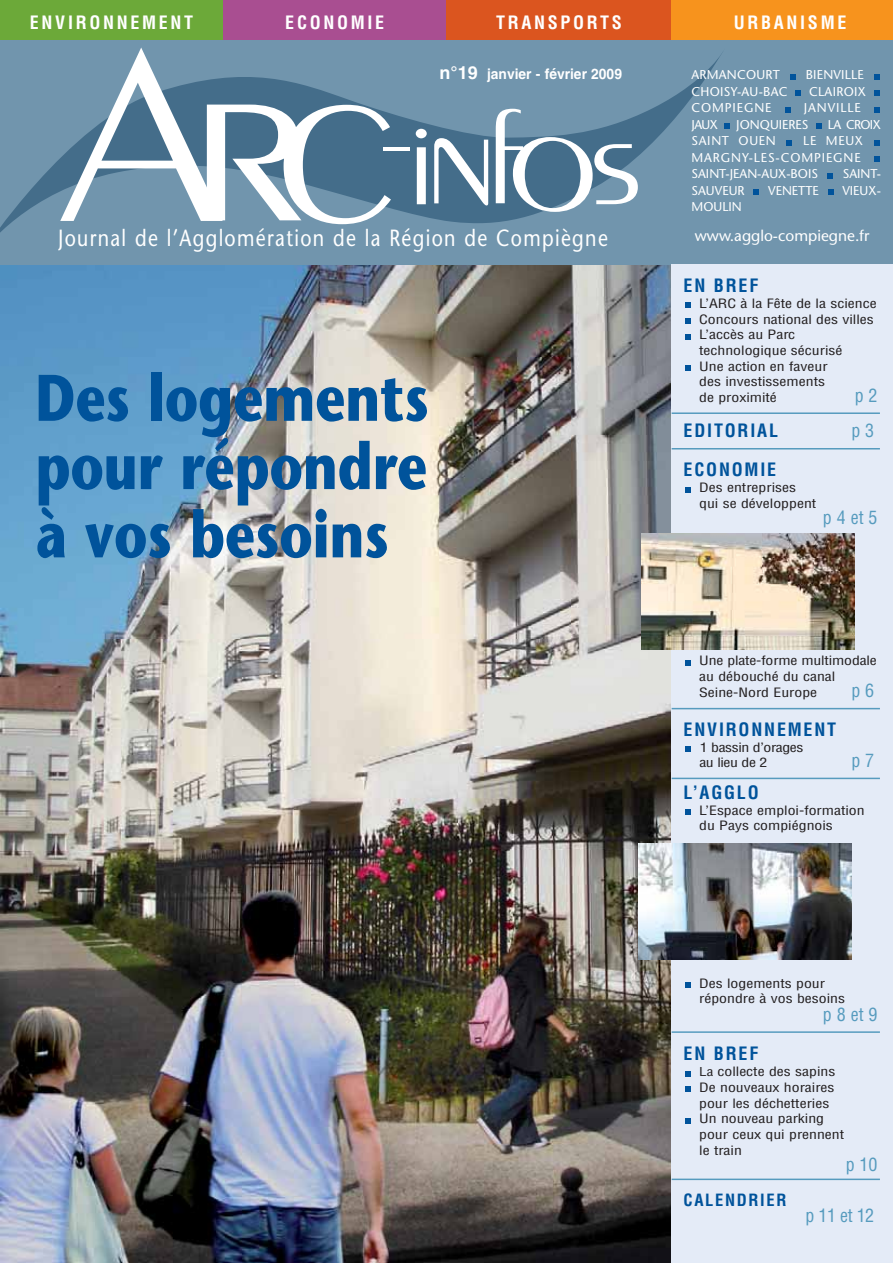
<style>
.page{position:relative;width:893px;height:1263px;background:#fff}
.page>*{position:absolute;margin:0;border:0;box-sizing:border-box;transform-origin:0 0}
.t1{font:700 65.7px/68.2px "Stone Sans";color:#00539b;text-align:justify;scale:.8 1}
.t2{font:23.4px "Stone Sans";letter-spacing:.07em;color:#fff;scale:.83 1}
.t3{font:700 condensed 18px "Helvetica";letter-spacing:.1em;color:#00539b}
.t4{font:700 condensed 18px "Helvetica";letter-spacing:.15em;color:#fff}
.t5{font:condensed 18px "Helvetica";letter-spacing:.135em;color:#569bbe}
.t6{font:700 18px "Helvetica";color:#fff}
.t7{font:700 condensed 16.5px "Helvetica";letter-spacing:.1em;color:#00539b}
.t8{font:15.45px "Stone Sans";color:#fff}
.t9{font:700 14.55px "Helvetica";color:#fff;scale:.95 1}
.t10{font:12.75px "Stone Sans";letter-spacing:.015em;color:#fff}
.t11{font:12.75px/16.5px "Stone Sans";letter-spacing:.05em;color:#fff}
.t12{font:12.75px "Stone Sans";letter-spacing:.07em;color:#fff}
.t13{font:condensed 12.6px/15.8px "Helvetica";color:#231f20;scale:1.25 1}
.t14{font:condensed 12.6px/15.8px "Helvetica";letter-spacing:-.025em;color:#231f20;scale:1.25 1}
.s1{font-size:12px}
</style>
<div class="page">
<img style="left:1px;top:264px;width:671px;height:999px">
<div style="left:0;top:40px;width:893px;height:224px;background:#7195ad"></div>
<svg style="left:0;top:53px;width:725px;height:180px"></svg>
<svg style="left:60px;top:48px;width:331px;height:176px"></svg>
<svg style="left:416px;top:129px;width:11px;height:75px"></svg>
<svg style="left:434px;top:138px;width:54px;height:67px;background:#839eb1"></svg>
<svg style="left:496px;top:109px;width:142px;height:103px"></svg>
<hr style="left:383px;top:147px;width:27px;height:4px;background:#fff">
<div style="left:0;top:0;width:223px;height:40px;background:#6ca939"></div>
<div style="left:223px;top:0;width:223px;height:40px;background:#a94e91"></div>
<div style="left:446px;top:0;width:226px;height:40px;background:#db551f"></div>
<div style="left:672px;top:0;width:221px;height:40px;background:#f7931d"></div>
<svg style="left:724px;top:124px;width:6px;height:5px"></svg>
<svg style="left:874px;top:74px;width:5px;height:5px"></svg>
<svg style="left:828px;top:190px;width:5px;height:5px"></svg>
<svg style="left:816px;top:124px;width:5px;height:5px"></svg>
<svg style="left:796px;top:91px;width:5px;height:5px"></svg>
<svg style="left:828px;top:173px;width:5px;height:5px"></svg>
<svg style="left:753px;top:190px;width:6px;height:5px"></svg>
<svg style="left:874px;top:157px;width:5px;height:5px"></svg>
<svg style="left:874px;top:140px;width:5px;height:5px"></svg>
<svg style="left:787px;top:140px;width:5px;height:5px"></svg>
<svg style="left:874px;top:107px;width:5px;height:5px"></svg>
<svg style="left:785px;top:107px;width:5px;height:5px"></svg>
<svg style="left:874px;top:91px;width:5px;height:5px"></svg>
<svg style="left:790px;top:74px;width:5px;height:5px"></svg>
<div style="left:672px;top:265px;width:221px;height:998px;background:#e4ebf7"></div>
<svg style="left:685px;top:660px;width:5px;height:5px"></svg>
<svg style="left:685px;top:318px;width:5px;height:6px"></svg>
<svg style="left:685px;top:1118px;width:5px;height:5px"></svg>
<svg style="left:685px;top:1087px;width:5px;height:5px"></svg>
<svg style="left:685px;top:982px;width:5px;height:6px"></svg>
<svg style="left:685px;top:365px;width:5px;height:6px"></svg>
<svg style="left:685px;top:334px;width:5px;height:5px"></svg>
<svg style="left:685px;top:1071px;width:5px;height:5px"></svg>
<svg style="left:685px;top:303px;width:5px;height:5px"></svg>
<svg style="left:685px;top:809px;width:5px;height:6px"></svg>
<svg style="left:685px;top:746px;width:5px;height:6px"></svg>
<svg style="left:685px;top:487px;width:5px;height:5px"></svg>
<hr style="left:672px;top:778px;width:208px;height:1px;background:#569bbe">
<hr style="left:672px;top:448px;width:208px;height:2px;background:#569bbe">
<hr style="left:672px;top:412px;width:208px;height:2px;background:#569bbe">
<hr style="left:672px;top:1179px;width:208px;height:1px;background:#569bbe">
<img style="left:642px;top:533px;width:212px;height:116px">
<img style="left:639px;top:843px;width:212px;height:116px">
<hr style="left:672px;top:708px;width:208px;height:1px;background:#569bbe">
<hr style="left:672px;top:1031px;width:208px;height:2px;background:#569bbe">
<img style="left:25px;top:358px;width:545px;height:280px">
<h3 class="t4" style="left:30px;top:15px;width:165px">ENVIRONNEMENT</h3>
<h3 class="t4" style="left:285px;top:15px;width:100px">ECONOMIE</h3>
<h3 class="t4" style="left:496px;top:15px;width:127px">TRANSPORTS</h3>
<h3 class="t4" style="left:734px;top:15px;width:114px">URBANISME</h3>
<h3 class="t6" style="left:440px;top:66px;width:40px">n°19</h3>
<p class="t9" style="left:487px;top:69px;width:144px">janvier - février 2009</p>
<p class="t10" style="left:691px;top:70px;width:90px">ARMANCOURT</p>
<p class="t10" style="left:806px;top:70px;width:60px">BIENVILLE</p>
<p class="t10" style="left:691px;top:87px;width:98px">CHOISY-AU-BAC</p>
<p class="t10" style="left:809px;top:87px;width:58px">CLAIROIX</p>
<p class="t12" style="left:691px;top:103px;width:81px">COMPIEGNE</p>
<p class="t12" style="left:804px;top:103px;width:58px">JANVILLE</p>
<p class="t10" style="left:691px;top:120px;width:28px">JAUX</p>
<p class="t10" style="left:736px;top:120px;width:74px">JONQUIERES</p>
<p class="t10" style="left:828px;top:120px;width:54px">LA CROIX</p>
<p class="t11" style="left:691px;top:134px;width:86px">SAINT OUEN</p>
<p class="t11" style="left:691px;top:134px;width:173px;text-indent:112px">LE MEUX<br>MARGNY-LES-COMPIEGNE<br>SAINT-JEAN-AUX-BOIS</p>
<p class="t10" style="left:843px;top:169px;width:40px">SAINT-</p>
<p class="t10" style="left:691px;top:186px;width:54px">SAUVEUR</p>
<p class="t10" style="left:768px;top:186px;width:52px">VENETTE</p>
<p class="t10" style="left:842px;top:186px;width:40px">VIEUX-</p>
<p class="t10" style="left:691px;top:202px;width:52px">MOULIN</p>
<h2 class="t2" style="left:58px;top:229px;width:664px">Journal de l’Agglomération de la Région de Compiègne</h2>
<h1 class="t1" style="left:36px;top:371px;width:493px">Des logements pour répondre à vos besoins</h1>
<p class="t8" style="left:695px;top:230px;width:176px">www.agglo-compiegne.fr</p>
<h3 class="t3" style="left:684px;top:279px;width:76px">EN BREF</h3>
<p class="t13" style="left:699px;top:296px;width:143px">L’ARC à la Fête de la science<br>Concours national des villes<br>L’accès au Parc technologique sécurisé<br>Une action en faveur<br>des investissements<br>de proximité</p>
<h3 class="t5" style="left:855px;top:389px;width:24px">p 2</h3>
<h3 class="t3" style="left:684px;top:424px;width:96px">EDITORIAL</h3>
<h3 class="t5" style="left:851px;top:424px;width:24px">p 3</h3>
<h3 class="t3" style="left:684px;top:463px;width:94px">ECONOMIE</h3>
<p class="t13" style="left:699px;top:481px;width:95px">Des entreprises qui se développent</p>
<h3 class="t5" style="left:823px;top:510px;width:56px">p4et5</h3>
<p class="t13" style="left:699px;top:654px;width:144px">Une plate-forme multimodale au débouché du canal<br>Seine-Nord Europe</p>
<h3 class="t5" style="left:851px;top:683px;width:24px">p 6</h3>
<h3 class="t3" style="left:684px;top:722px;width:154px">ENVIRONNEMENT</h3>
<p class="t14" style="left:699px;top:740px;width:85px">1 bassin d’orages au lieu de 2</p>
<h3 class="t5" style="left:851px;top:754px;width:24px">p 7</h3>
<h3 class="t3" style="left:684px;top:785px;width:77px">L’AGGLO</h3>
<p class="t13" style="left:699px;top:803px;width:134px">L’Espace emploi-formation du Pays compiégnois</p>
<p class="t13" style="left:699px;top:976px;width:118px">Des logements pour répondre à vos besoins</p>
<h3 class="t5" style="left:823px;top:1008px;width:56px">p8et9</h3>
<h3 class="t3" style="left:684px;top:1047px;width:76px">EN BREF</h3>
<p class="t13" style="left:699px;top:1065px;width:117px"><span class="s1">La</span> collecte des sapins<br>De nouveaux horaires pour les déchetteries<br>Un nouveau parking pour ceux qui prennent le train</p>
<h3 class="t5" style="left:846px;top:1157px;width:33px">p 10</h3>
<h3 class="t7" style="left:684px;top:1194px;width:104px">CALENDRIER</h3>
<h3 class="t5" style="left:805px;top:1208px;width:70px">p 11 et 12</h3>
</div>
